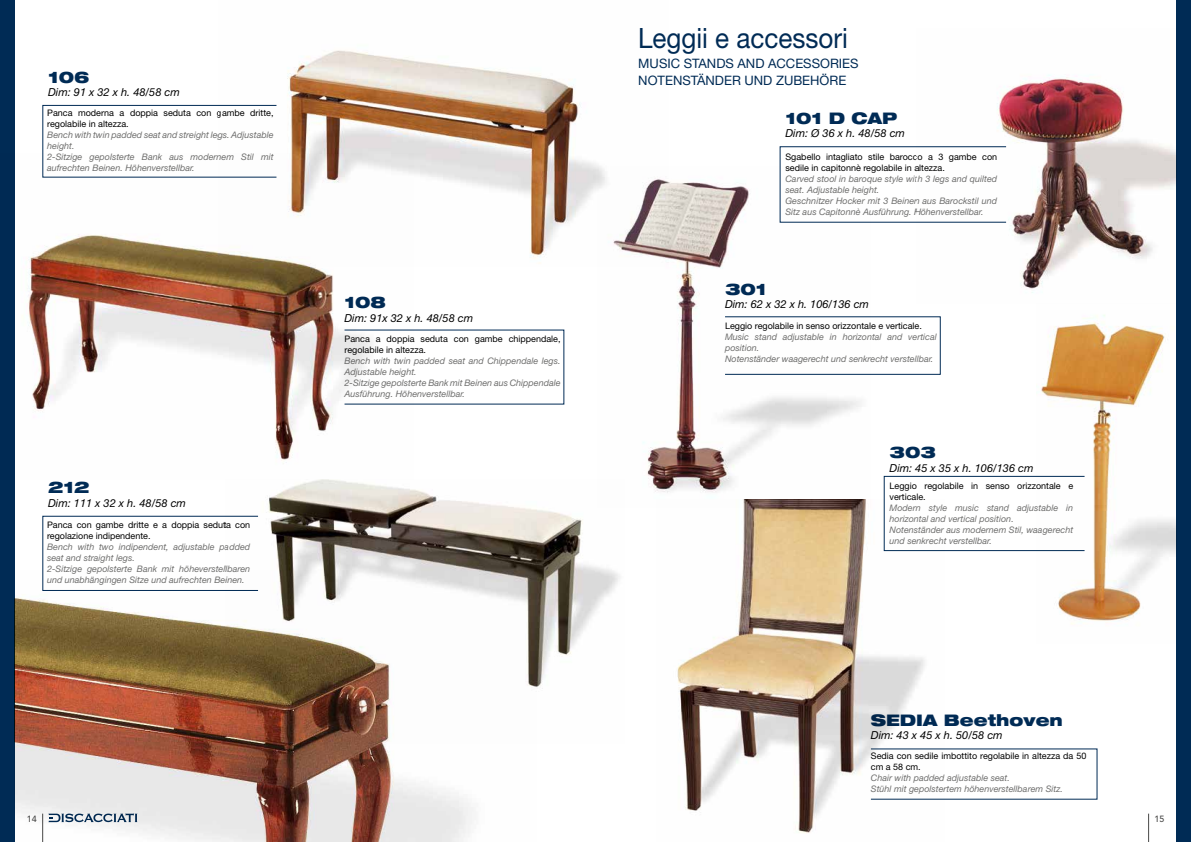
<style>
.page{position:relative;width:1191px;height:842px;background:#fff}
.page>*{position:absolute;margin:0;border:0;box-sizing:border-box;transform-origin:0 0}
.t1{font:28px "Helvetica Neue LT Std";color:#002b55;scale:.93 1}
.t2{font:900 expanded 16px "Helvetica Neue LT Std";color:#002b55}
.t3{font:13px "Helvetica Neue LT Std";color:#002b55}
.t4{font:italic 11px "Helvetica Neue LT Std";color:#000}
.t5{font:italic 9px/11px "Helvetica Neue LT Std";color:#6f6f6e}
.t6{font:9px/11px "Helvetica Neue LT Std";color:#000}
.t7{font:500 9px "Avenir";color:#494948}
</style>
<div class="page">
<div style="left:0;top:0;width:14px;height:842px;background:#002b55"></div>
<div style="left:1176px;top:0;width:15px;height:842px;background:#002b55"></div>
<svg style="left:1148px;top:814px;width:1px;height:28px"></svg>
<div style="left:43px;top:105px;width:234px;height:72px;border:1px solid #002b55"></div>
<img style="left:218px;top:50px;width:381px;height:209px">
<img style="left:14px;top:153px;width:400px;height:326px">
<img style="left:14px;top:570px;width:460px;height:272px">
<img style="left:225px;top:479px;width:395px;height:264px">
<div style="left:724px;top:316px;width:216px;height:59px;border:1px solid #002b55"></div>
<img style="left:916px;top:75px;width:260px;height:218px">
<img style="left:598px;top:166px;width:273px;height:342px">
<img style="left:657px;top:500px;width:287px;height:333px">
<img style="left:1036px;top:315px;width:140px;height:310px">
<div style="left:884px;top:476px;width:200px;height:75px;border:1px solid #002b55"></div>
<h2 class="t2" style="left:48px;top:66px;width:43px">106</h2>
<p class="t4" style="left:48px;top:85px;width:133px">Dim: 91 x 32 x h. 48/58 cm</p>
<p class="t6" style="left:47px;top:107px;width:228px">Panca moderna a doppia seduta con gambe dritte, regolabile in altezza.</p>
<p class="t5" style="left:47px;top:129px;width:228px">Bench with twin padded seat and streight legs. Adjustable height.<br>2-Sitzige gepolsterte Bank aus modernem Stil mit aufrechten Beinen. Höhenverstellbar.</p>
<h2 class="t2" style="left:48px;top:477px;width:43px">212</h2>
<p class="t4" style="left:48px;top:496px;width:139px">Dim: 111 x 32 x h. 48/58 cm</p>
<p class="t6" style="left:47px;top:520px;width:205px">Panca con gambe dritte e a doppia seduta con regolazione indipendente.</p>
<p class="t5" style="left:47px;top:542px;width:205px">Bench with two indipendent, adjustable padded seat and straight legs.<br>2-Sitzige gepolsterte Bank mit höheverstellbaren und unabhängingen Sitze und aufrechten Beinen.</p>
<h2 class="t2" style="left:344px;top:292px;width:43px">108</h2>
<p class="t4" style="left:344px;top:311px;width:130px">Dim: 91x 32 x h. 48/58 cm</p>
<p class="t6" style="left:344px;top:333px;width:218px">Panca a doppia seduta con gambe chippendale, regolabile in altezza.</p>
<p class="t5" style="left:344px;top:355px;width:218px">Bench with twin padded seat and Chippendale legs.<br>Adjustable height.<br>2-Sitzige gepolsterte Bank mit Beinen aus Chippendale Ausführung. Höhenverstellbar.</p>
<h1 class="t1" style="left:638px;top:22px;width:227px">Leggii e accessori</h1>
<h3 class="t3" style="left:638px;top:73px;width:209px">NOTENSTÄNDER UND ZUBEHÖRE</h3>
<h3 class="t3" style="left:638px;top:56px;width:222px">MUSIC STANDS AND ACCESSORIES</h3>
<h2 class="t2" style="left:785px;top:108px;width:113px">101 D CAP</h2>
<p class="t4" style="left:785px;top:127px;width:121px">Dim: Ø 36 x h. 48/58 cm</p>
<p class="t6" style="left:785px;top:151px;width:213px">Sgabello intagliato stile barocco a 3 gambe con sedile in capitonnè regolabile in altezza.</p>
<p class="t5" style="left:785px;top:173px;width:213px">Carved stool in baroque style with 3 legs and quilted seat. Adjustable height.<br>Geschnitzer Hocker mit 3 Beinen aus Barockstil und Sitz aus Capitonnè Ausführung. Höhenverstellbar.</p>
<h2 class="t2" style="left:725px;top:279px;width:43px">301</h2>
<p class="t4" style="left:725px;top:298px;width:145px">Dim: 62 x 32 x h. 106/136 cm</p>
<p class="t6" style="left:725px;top:320px;width:198px">Leggio regolabile in senso orizzontale e verticale.</p>
<p class="t5" style="left:725px;top:331px;width:213px">Music stand adjustable in horizontal and vertical position.<br>Notenständer waagerecht und senkrecht verstellbar.</p>
<h2 class="t2" style="left:889px;top:442px;width:48px">303</h2>
<p class="t4" style="left:889px;top:461px;width:145px">Dim: 45 x 35 x h. 106/136 cm</p>
<p class="t6" style="left:889px;top:480px;width:185px">Leggio regolabile in senso orizzontale e verticale.</p>
<p class="t5" style="left:889px;top:502px;width:185px">Modern style music stand adjustable in horizontal and vertical position.<br>Notenständer aus modernem Stil, waagerecht und senkrecht verstellbar.</p>
<h2 class="t2" style="left:871px;top:710px;width:193px">SEDIA Beethoven</h2>
<p class="t4" style="left:871px;top:729px;width:133px">Dim: 43 x 45 x h. 50/58 cm</p>
<p class="t6" style="left:871px;top:750px;width:217px">Sedia con sedile imbottito regolabile in altezza da 50 cm a 58 cm.</p>
<p class="t5" style="left:871px;top:772px;width:193px">Chair with padded adjustable seat.<br>Stühl mit gepolstertem höhenverstellbarem Sitz.</p>
<p class="t7" style="left:27px;top:814px;width:12px">14</p>
<p class="t7" style="left:1154px;top:814px;width:12px">15</p>
</div>
